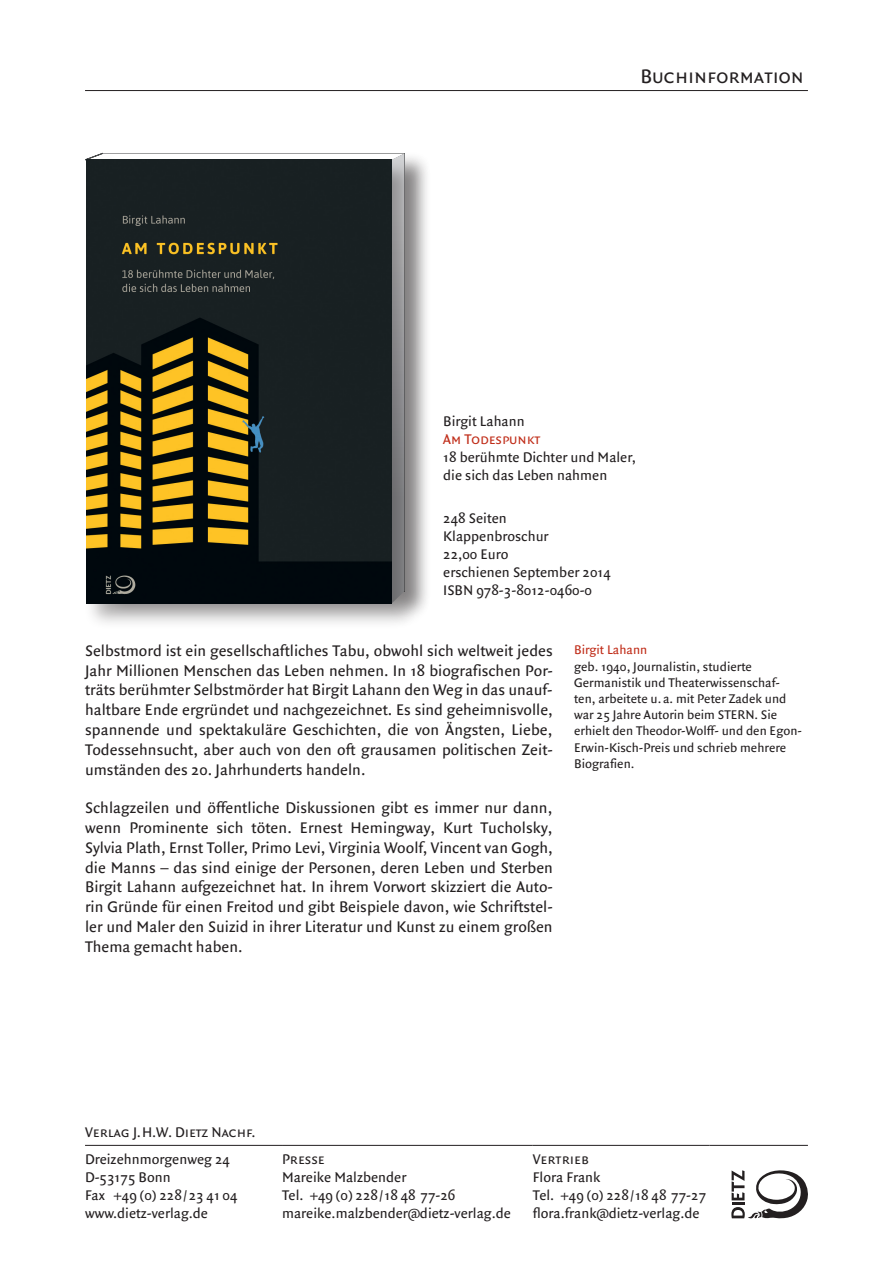
<style>
.page{position:relative;width:893px;height:1263px;background:#fff}
.page>*{position:absolute;margin:0;border:0;box-sizing:border-box;transform-origin:0 0}
.t1{font:21px "Quadraat Sans Small Caps";color:#231f20}
.t2{font:16.5px/19.8px "Quadraat Sans";color:#231f20;text-align:justify}
.t3{font:15px/18px "Quadraat Sans";color:#231f20}
.t4{font:15px "Quadraat Sans Small Caps";color:#231f20}
.t5{font:15px "Quadraat Sans Small Caps";color:#c02d19}
.t6{font:13.5px/16.2px "Quadraat Sans";color:#231f20}
.t7{font:13.5px "Quadraat Sans";color:#c02d19}
</style>
<div class="page">
<hr style="left:85px;top:90px;width:723px;height:1px;background:#231f20">
<hr style="left:85px;top:1145px;width:197px;height:1px;background:#231f20">
<hr style="left:282px;top:1145px;width:251px;height:1px;background:#231f20">
<hr style="left:533px;top:1145px;width:177px;height:1px;background:#231f20">
<hr style="left:710px;top:1145px;width:98px;height:1px;background:#231f20">
<svg style="left:731px;top:1170px;width:77px;height:48px"></svg>
<div style="left:389px;top:153px;width:42px;height:474px;background:#231f20;opacity:.35"></div>
<div style="left:84px;top:157px;width:333px;height:473px;background:#231f20;opacity:.35"></div>
<img style="left:86px;top:160px;width:305px;height:444px">
<p class="t1" style="left:640px;top:64px;width:165px">Buchinformation</p>
<p class="t3" style="left:443px;top:412px;width:83px">Birgit Lahann</p>
<p class="t5" style="left:443px;top:430px;width:99px">Am Todespunkt</p>
<p class="t3" style="left:443px;top:448px;width:194px">18 berühmte Dichter und Maler, die sich das Leben nahmen</p>
<p class="t3" style="left:443px;top:510px;width:169px">248 Seiten<br>Klappenbroschur<br>22,00 Euro<br>erschienen September 2014<br>ISBN 978-3-8012-0460-0</p>
<p class="t2" style="left:85px;top:641px;width:469px">Selbstmord ist ein gesellschaftliches Tabu, obwohl sich weltweit jedes Jahr Millionen Menschen das Leben nehmen. In 18 biografischen Por&shy;träts berühmter Selbstmörder hat Birgit Lahann den Weg in das unauf&shy;haltbare Ende ergründet und nachgezeichnet. Es sind geheimnisvolle, spannende und spektakuläre Geschichten, die von Ängsten, Liebe, Todessehnsucht, aber auch von den oft grausamen politischen Zeit&shy;umständen des 20. Jahrhunderts handeln.</p>
<p class="t2" style="left:85px;top:798px;width:469px">Schlagzeilen und öffentliche Diskussionen gibt es immer nur dann, wenn Prominente sich töten. Ernest Hemingway, Kurt Tucholsky, Sylvia Plath, Ernst Toller, Primo Levi, Virginia Woolf, Vincent van Gogh, die Manns – das sind einige der Personen, deren Leben und Sterben Birgit Lahann aufgezeichnet hat. In ihrem Vorwort skizziert die Auto&shy;rin Gründe für einen Freitod und gibt Beispiele davon, wie Schriftstel&shy;ler und Maler den Suizid in ihrer Literatur und Kunst zu einem großen Thema gemacht haben.</p>
<p class="t7" style="left:574px;top:642px;width:75px">Birgit Lahann</p>
<p class="t6" style="left:574px;top:658px;width:229px">geb. 1940, Journalistin, studierte Germanistik und Theaterwissenschaf&shy;ten, arbeitete u. a. mit Peter Zadek und war 25 Jahre Autorin beim STERN. Sie erhielt den Theodor-Wolff- und den Egon-Erwin-Kisch-Preis und schrieb mehrere Biografien.</p>
<p class="t4" style="left:85px;top:1123px;width:172px">Verlag J.H.W. Dietz Nachf.</p>
<p class="t3" style="left:85px;top:1151px;width:154px">Dreizehnmorgenweg 24<br>D-53175 Bonn<br>Fax +49 (0) 228/23 41 04 www.dietz-verlag.de</p>
<p class="t4" style="left:282px;top:1151px;width:44px">Presse</p>
<p class="t3" style="left:282px;top:1169px;width:230px">Mareike Malzbender<br>Tel. +49 (0) 228/18 48 77-26 mareike.malzbender@dietz-verlag.de</p>
<p class="t4" style="left:533px;top:1151px;width:58px">Vertrieb</p>
<p class="t3" style="left:533px;top:1169px;width:175px">Flora Frank<br>Tel. +49 (0) 228/18 48 77-27 flora.frank@dietz-verlag.de</p>
</div>
